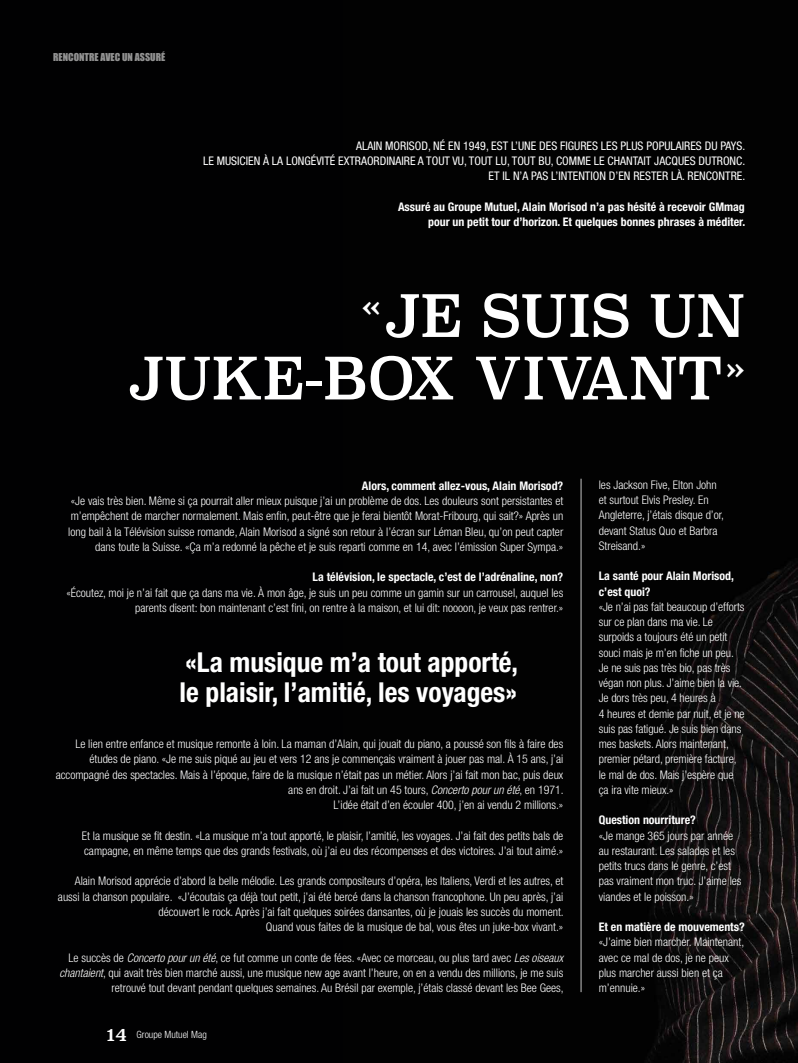
<style>
.page{position:relative;width:798px;height:1063px;background:#fff}
.page>*{position:absolute;margin:0;border:0;box-sizing:border-box;transform-origin:0 0}
.t1{font:57.5px/62.5px "Superclarendon";color:#fff;text-align:right;scale:.95 1}
.t2{font:700 condensed 27.5px/30px "Helvetica Neue LT";color:#fff}
.t3{font:300 condensed 11.88px/15.2px "Helvetica Neue LT";color:#fff;text-align:right}
.t4{font:700 condensed 11.88px/15.2px "Helvetica Neue LT";color:#fff;text-align:right}
.t5{font:condensed 11.88px/15.2px "Helvetica Neue LT";color:#fff;text-align:right}
.t6{font:10px "Impact";color:#929292}
.t7{font:300 condensed 10px "Helvetica Neue LT";color:#fff}
.s1{font-style:italic}
.s2{font-family:"Superclarendon";font-weight:400;font-stretch:normal;font-size:17.5px}
</style>
<div class="page">
<div style="left:0;top:0;width:343px;height:1063px;background:#010102"></div>
<img style="left:343px;top:0;width:454px;height:1063px">
<hr style="left:580px;top:479px;width:1px;height:513px;background:#c6c6c6">
<p class="t6" style="left:53px;top:49px;width:113px">RENCONTRE AVEC UN ASSURÉ</p>
<p class="t5" style="left:203px;top:138px;width:543px">ALAIN MORISOD, NÉ EN 1949, EST L’UNE DES FIGURES LES PLUS POPULAIRES DU PAYS.<br>LE MUSICIEN À LA LONGÉVITÉ EXTRAORDINAIRE A TOUT VU, TOUT LU, TOUT BU, COMME LE CHANTAIT JACQUES DUTRONC.<br>ET IL N’A PAS L’INTENTION D’EN RESTER LÀ. RENCONTRE.</p>
<p class="t4" style="left:398px;top:199px;width:348px">Assuré au Groupe Mutuel, Alain Morisod n’a pas hésité à recevoir GMmag pour un petit tour d’horizon. Et quelques bonnes phrases à méditer.</p>
<h1 class="t1" style="left:128px;top:289px;width:650px"><sup>«</sup>JE SUIS UN<br>JUKE-BOX VIVANT<sup>»</sup></h1>
<p class="t4" style="left:362px;top:478px;width:203px">Alors, comment allez-vous, Alain Morisod?</p>
<p class="t3" style="left:68px;top:493px;width:496px">«Je vais très bien. Même si ça pourrait aller mieux puisque j’ai un problème de dos. Les douleurs sont persistantes et m’empêchent de marcher normalement. Mais enfin, peut-être que je ferai bientôt Morat-Fribourg, qui sait?» Après un long bail à la Télévision suisse romande, Alain Morisod a signé son retour à l’écran sur Léman Bleu, qu’on peut capter dans toute la Suisse. «Ça m’a redonné la pêche et je suis reparti comme en 14, avec l’émission Super Sympa.»</p>
<p class="t4" style="left:312px;top:569px;width:252px">La télévision, le spectacle, c’est de l’adrénaline, non?</p>
<p class="t3" style="left:66px;top:585px;width:498px">«Écoutez, moi je n’ai fait que ça dans ma vie. À mon âge, je suis un peu comme un gamin sur un carrousel, auquel les parents disent: bon maintenant c’est fini, on rentre à la maison, et lui dit: noooon, je veux pas rentrer.»</p>
<h2 class="t2" style="left:179px;top:647px;width:340px">«La musique m’a tout apporté, le plaisir, l’amitié, les voyages»</h2>
<p class="t3" style="left:56px;top:736px;width:509px">Le lien entre enfance et musique remonte à loin. La maman d’Alain, qui jouait du piano, a poussé son fils à faire des études de piano. «Je me suis piqué au jeu et vers 12 ans je commençais vraiment à jouer pas mal. À 15 ans, j’ai accompagné des spectacles. Mais à l’époque, faire de la musique n’était pas un métier. Alors j’ai fait mon bac, puis deux ans en droit. J’ai fait un 45 tours, <span class="s1">Concerto pour un été</span>, en 1971.<br>L’idée était d’en écouler 400, j’en ai vendu 2 millions.»</p>
<p class="t3" style="left:82px;top:828px;width:482px;text-align:left">Et la musique se fit destin. «La musique m’a tout apporté, le plaisir, l’amitié, les voyages. J’ai fait des petits bals de campagne, en même temps que des grands festivals, où j’ai eu des récompenses et des victoires. J’ai tout aimé.»</p>
<p class="t3" style="left:58px;top:874px;width:507px">Alain Morisod apprécie d’abord la belle mélodie. Les grands compositeurs d’opéra, les Italiens, Verdi et les autres, et aussi la chanson populaire. «J’écoutais ça déjà tout petit, j’ai été bercé dans la chanson francophone. Un peu après, j’ai découvert le rock. Après j’ai fait quelques soirées dansantes, où je jouais les succès du moment.<br>Quand vous faites de la musique de bal, vous êtes un juke-box vivant.»</p>
<p class="t3" style="left:59px;top:950px;width:505px">Le succès de <span class="s1">Concerto pour un été</span>, ce fut comme un conte de fées. «Avec ce morceau, ou plus tard avec <span class="s1">Les oiseaux chantaient</span>, qui avait très bien marché aussi, une musique new age avant l’heure, on en a vendu des millions, je me suis retrouvé tout devant pendant quelques semaines. Au Brésil par exemple, j’étais classé devant les Bee Gees,</p>
<p class="t7" style="left:106px;top:1029px;width:102px"><span class="s2">14</span> Groupe Mutuel Mag</p>
<p class="t3" style="left:598px;top:477px;width:127px;text-align:left">les Jackson Five, Elton John et surtout Elvis Presley. En<br>Angleterre, j’étais disque d’or, devant Status Quo et Barbra<br>Streisand.»</p>
<p class="t4" style="left:598px;top:568px;width:137px;text-align:left">La santé pour Alain Morisod, c’est quoi?</p>
<p class="t3" style="left:598px;top:599px;width:147px;text-align:left">«Je n’ai pas fait beaucoup d’efforts sur ce plan dans ma vie. Le surpoids a toujours été un petit souci mais je m’en fiche un peu.<br>Je ne suis pas très bio, pas très végan non plus. J’aime bien la vie.<br>Je dors très peu, 4 heures à<br>4 heures et demie par nuit, et je ne suis pas fatigué. Je suis bien dans mes baskets. Alors maintenant, premier pétard, première facture, le mal de dos. Mais j’espère que ça ira vite mieux.»</p>
<p class="t4" style="left:598px;top:812px;width:99px">Question nourriture?</p>
<p class="t3" style="left:598px;top:828px;width:144px;text-align:left">«Je mange 365 jours par année au restaurant. Les salades et les petits trucs dans le genre, c’est pas vraiment mon truc. J’aime les viandes et le poisson.»</p>
<p class="t4" style="left:598px;top:919px;width:147px">Et en matière de mouvements?</p>
<p class="t3" style="left:598px;top:934px;width:147px;text-align:left">«J’aime bien marcher. Maintenant, avec ce mal de dos, je ne peux plus marcher aussi bien et ça m’ennuie.»</p>
</div>
